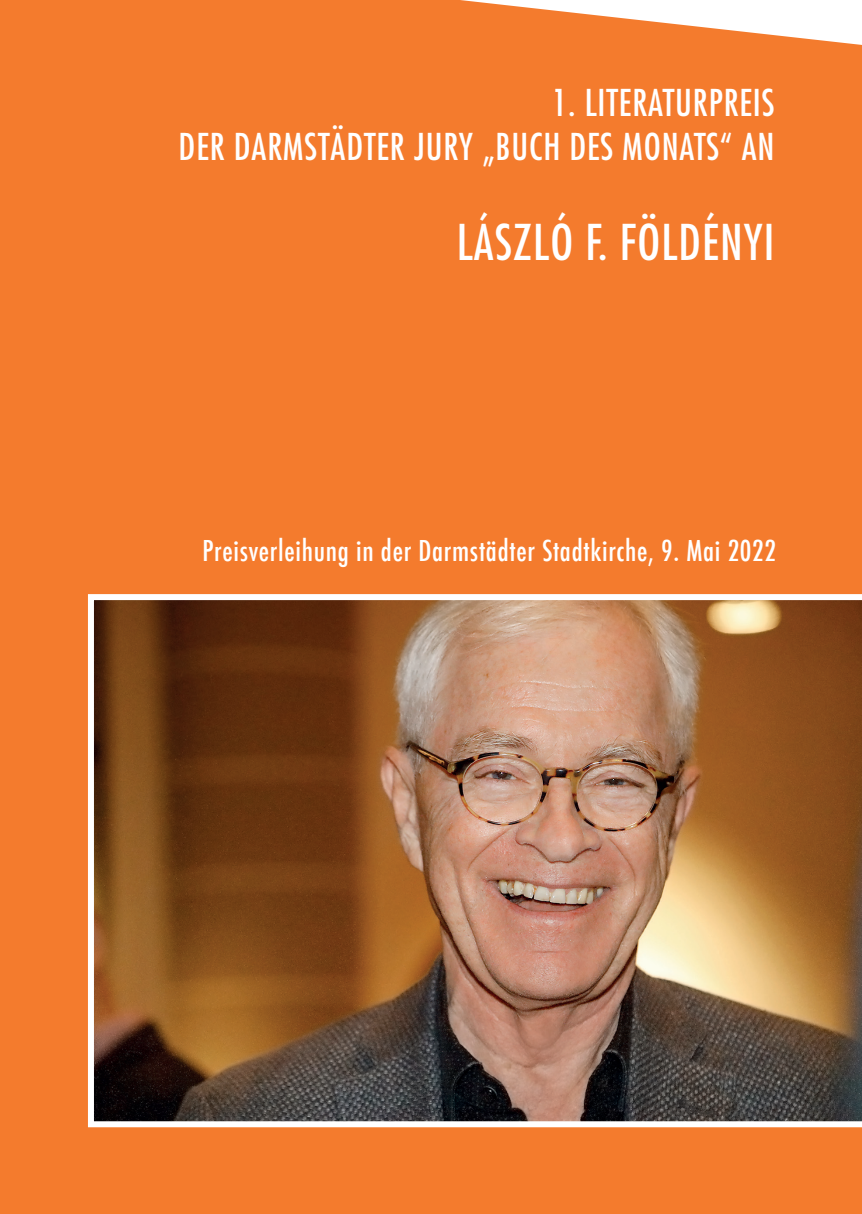
<style>
.page{position:relative;width:862px;height:1214px;background:#fff}
.page>*{position:absolute;margin:0;border:0;box-sizing:border-box;transform-origin:0 0}
.t1{font:condensed 48px "Futura";letter-spacing:.025em;color:#fff}
.t2{font:condensed 36px "Futura";letter-spacing:.025em;color:#fff}
.t3{font:500 condensed 28px "Futura";letter-spacing:.025em;color:#fff}
</style>
<div class="page">
<div style="left:0;top:0;width:862px;height:1213px;background:#f47b2d"></div>
<img style="left:88px;top:594px;width:774px;height:533px">
<p class="t2" style="left:552px;top:80px;width:224px">1. LITERATURPREIS</p>
<p class="t2" style="left:179px;top:123px;width:597px">DER DARMSTÄDTER JURY „BUCH DES MONATS“ AN</p>
<p class="t1" style="left:457px;top:212px;width:319px">LÁSZLÓ F. FÖLDÉNYI</p>
<p class="t3" style="left:202px;top:532px;width:575px">Preisverleihung in der Darmstädter Stadtkirche, 9. Mai 2022</p>
</div>
